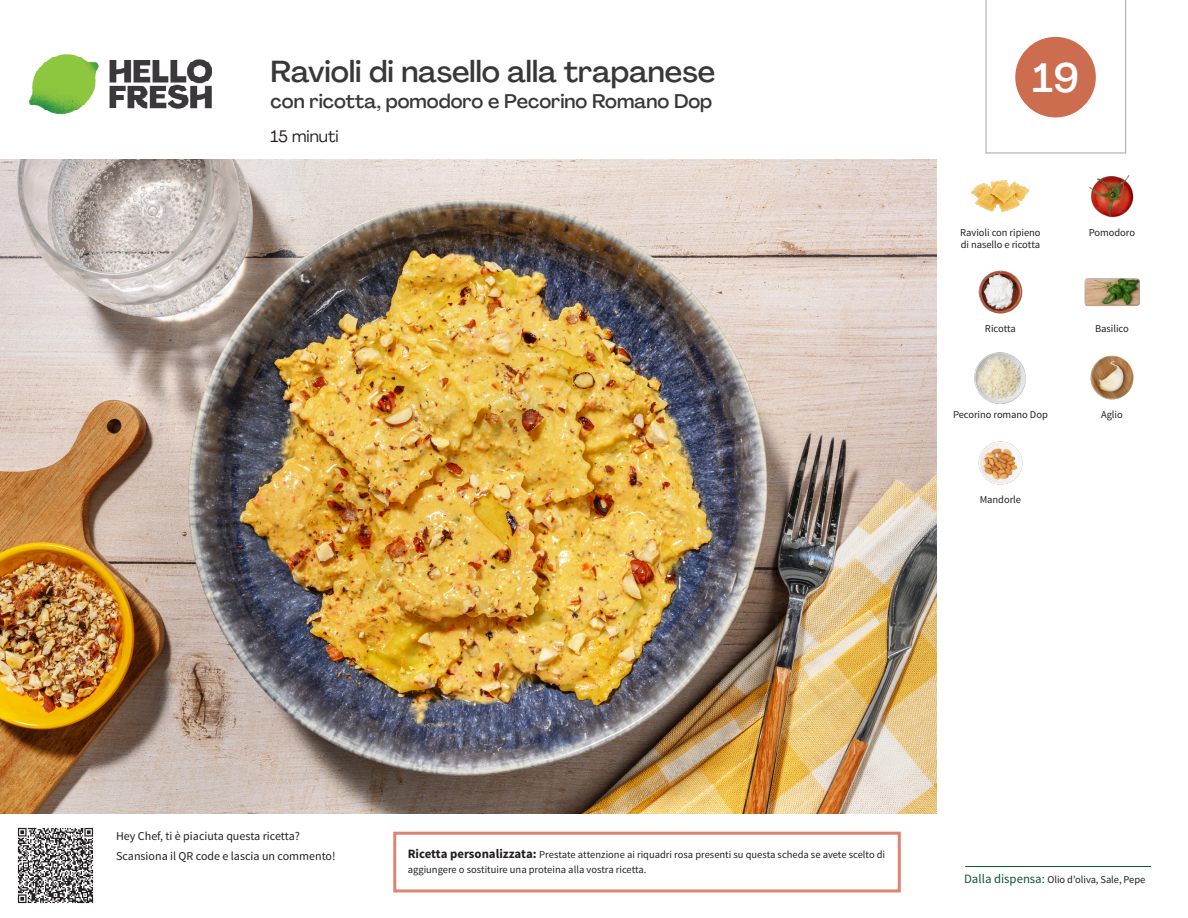
<style>
.page{position:relative;width:1188px;height:918px;background:#fff}
.page>*{position:absolute;margin:0;border:0;box-sizing:border-box;transform-origin:0 0}
._24_Recipe_Nr_Bag{font:500 40.5px "Agrandir";color:#fff}
._15_Titel_UK{font:500 30px "Agrandir";color:#383839}
._15_Titel_UK-2{font:500 19.5px "Agrandir";color:#383839}
._02_Box_Type{font:16.5px "Agrandir";color:#231f20}
._06_Before_Start{font:12px "Source Sans Pro";color:#231f20}
.STEP_Text_IT{font:10.5px/15px "Source Sans Pro";color:#231f20}
._18_FRONT_ingredients_UK{font:10.5px/12px "Source Sans Pro";letter-spacing:-.005em;color:#231f20}
.t1{font:10.5px "Source Sans Variable";letter-spacing:-.005em;color:#231f20}
.s1{font-weight:700;font-size:12.75px}
.s2{font-family:"Source Sans Pro";font-size:12.75px;color:#0e572c}
</style>
<div class="page">
<img style="left:30px;top:54px;width:181px;height:61px">
<hr style="left:965px;top:866px;width:186px;height:1px;background:#0e572c">
<img style="left:0;top:159px;width:936px;height:655px">
<img style="left:1089px;top:175px;width:45px;height:43px">
<img style="left:972px;top:180px;width:57px;height:32px">
<img style="left:1084px;top:278px;width:56px;height:29px">
<img style="left:978px;top:270px;width:45px;height:44px">
<img style="left:1090px;top:355px;width:44px;height:45px">
<img style="left:975px;top:352px;width:51px;height:51px">
<img style="left:978px;top:441px;width:45px;height:44px">
<img style="left:17px;top:827px;width:77px;height:77px">
<div style="left:393px;top:832px;width:508px;height:60px;border:3px solid #df8272"></div>
<svg style="left:985px;top:0;width:141px;height:154px"></svg>
<p class="_15_Titel_UK" style="left:271px;top:53px;width:446px">Ravioli di nasello alla trapanese</p>
<p class="_15_Titel_UK-2" style="left:271px;top:89px;width:443px">con ricotta, pomodoro e Pecorino Romano Dop</p>
<p class="_02_Box_Type" style="left:271px;top:126px;width:70px">15 minuti</p>
<p class="_24_Recipe_Nr_Bag" style="left:1032px;top:53px;width:48px">19</p>
<p class="_18_FRONT_ingredients_UK" style="left:960px;top:227px;width:82px">Ravioli con ripieno di nasello e ricotta</p>
<p class="_18_FRONT_ingredients_UK" style="left:1089px;top:227px;width:48px">Pomodoro</p>
<p class="_18_FRONT_ingredients_UK" style="left:985px;top:323px;width:32px">Ricotta</p>
<p class="_18_FRONT_ingredients_UK" style="left:1095px;top:323px;width:35px">Basilico</p>
<p class="_18_FRONT_ingredients_UK" style="left:953px;top:408px;width:96px">Pecorino romano Dop</p>
<p class="_18_FRONT_ingredients_UK" style="left:1101px;top:408px;width:23px">Aglio</p>
<p class="_18_FRONT_ingredients_UK" style="left:980px;top:494px;width:43px">Mandorle</p>
<p class="_06_Before_Start" style="left:116px;top:829px;width:185px">Hey Chef, ti è piaciuta questa ricetta?</p>
<p class="_06_Before_Start" style="left:116px;top:848px;width:221px">Scansiona il QR code e lascia un commento!</p>
<p class="STEP_Text_IT" style="left:408px;top:847px;width:479px"><span class="s1">Ricetta personalizzata:</span> Prestate attenzione ai riquadri rosa presenti su questa scheda se avete scelto di aggiungere o sostituire una proteina alla vostra ricetta.</p>
<p class="t1" style="left:964px;top:873px;width:183px"><span class="s2">Dalla dispensa:</span> Olio d'oliva, Sale, Pepe</p>
</div>
